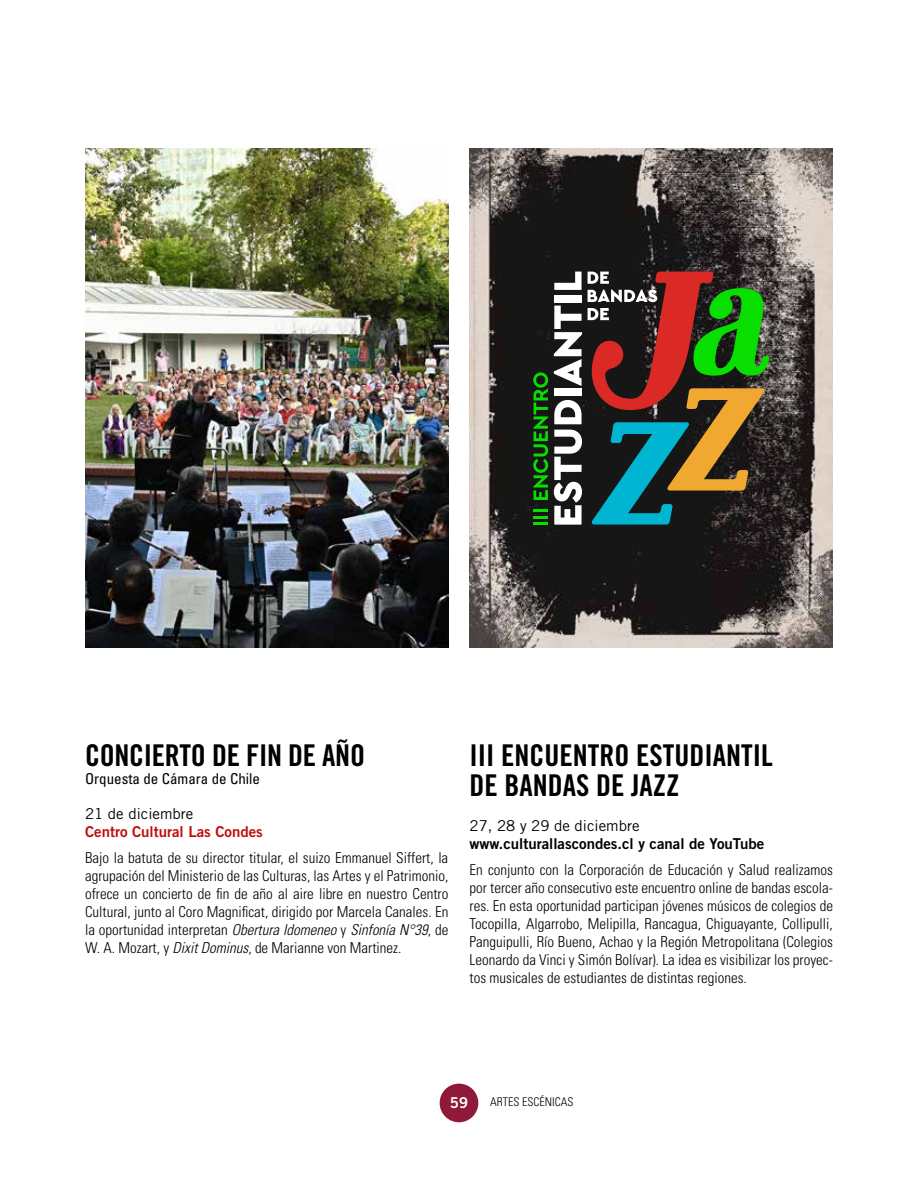
<style>
.page{position:relative;width:918px;height:1188px;background:#fff}
.page>*{position:absolute;margin:0;border:0;box-sizing:border-box;transform-origin:0 0}
.t1{font:30px/30px "Trade Gothic LT Std Bd Cn 20";color:#000}
.t2{font:300 condensed 15px/18px "Univers LT Std";color:#000;text-align:justify}
.t3{font:15px "Trade Gothic LT Std Bd 2";color:#000}
.t4{font:15px "Trade Gothic LT Std";color:#000}
.t5{font:condensed 15px "Univers LT Std";color:#000}
.t6{font:15px "Trade Gothic LT Std Bd 2";color:#c00d0e}
.t7{font:15px "Trade Gothic LT Std Bd 2";color:#fff}
.t8{font:300 condensed 12px "Univers LT Std";color:#000}
.s1{font-style:italic}
</style>
<div class="page">
<div style="left:440px;top:1084px;width:38px;height:38px;background:#90193a;border-radius:50%"></div>
<img style="left:85px;top:149px;width:363px;height:498px">
<img style="left:470px;top:149px;width:363px;height:498px">
<hr style="left:534px;top:522px;width:14px;height:3px;background:#08de00">
<hr style="left:534px;top:516px;width:14px;height:3px;background:#08de00">
<hr style="left:534px;top:509px;width:14px;height:3px;background:#08de00">
<svg style="left:533px;top:372px;width:15px;height:128px;background:#0f6e0c"></svg>
<svg style="left:554px;top:430px;width:28px;height:95px"></svg>
<svg style="left:554px;top:400px;width:28px;height:24px"></svg>
<div style="left:554px;top:389px;width:28px;height:7px;background:#fff"></div>
<svg style="left:554px;top:306px;width:28px;height:80px"></svg>
<div style="left:554px;top:295px;width:28px;height:7px;background:#fff"></div>
<svg style="left:554px;top:272px;width:28px;height:18px"></svg>
<svg style="left:588px;top:272px;width:181px;height:253px;background:#4b4e33"></svg>
<h1 class="t1" style="left:85px;top:740px;width:281px">CONCIERTO DE FIN DE AÑO</h1>
<p class="t5" style="left:85px;top:769px;width:176px">Orquesta de Cámara de Chile</p>
<p class="t4" style="left:85px;top:804px;width:110px">21 de diciembre</p>
<p class="t6" style="left:85px;top:822px;width:179px">Centro Cultural Las Condes</p>
<p class="t2" style="left:85px;top:849px;width:365px">Bajo la batuta de su director titular, el suizo Emmanuel Siffert, la agrupación del Ministerio de las Culturas, las Artes y el Patrimonio, ofrece un concierto de fin de año al aire libre en nuestro Centro Cultural, junto al Coro Magnificat, dirigido por Marcela Canales. En la oportunidad interpretan <span class="s1">Obertura Idomeneo</span> y <span class="s1">Sinfonía N°39</span>, de W. A. Mozart, y <span class="s1">Dixit Dominus</span>, de Marianne von Martinez.</p>
<h1 class="t1" style="left:470px;top:740px;width:305px">III ENCUENTRO ESTUDIANTIL<br>DE BANDAS DE JAZZ</h1>
<p class="t4" style="left:470px;top:816px;width:171px">27, 28 y 29 de diciembre</p>
<p class="t3" style="left:470px;top:834px;width:296px">www.culturallascondes.cl y canal de YouTube</p>
<p class="t2" style="left:470px;top:861px;width:365px">En conjunto con la Corporación de Educación y Salud realizamos por tercer año consecutivo este encuentro online de bandas escola&shy;res. En esta oportunidad participan jóvenes músicos de colegios de Tocopilla, Algarrobo, Melipilla, Rancagua, Chiguayante, Collipulli, Panguipulli, Río Bueno, Achao y la Región Metropolitana (Colegios Leonardo da Vinci y Simón Bolívar). La idea es visibilizar los proyec&shy;tos musicales de estudiantes de distintas regiones.</p>
<p class="t7" style="left:450px;top:1094px;width:20px">59</p>
<p class="t8" style="left:490px;top:1095px;width:85px">ARTES ESCÉNICAS</p>
</div>
